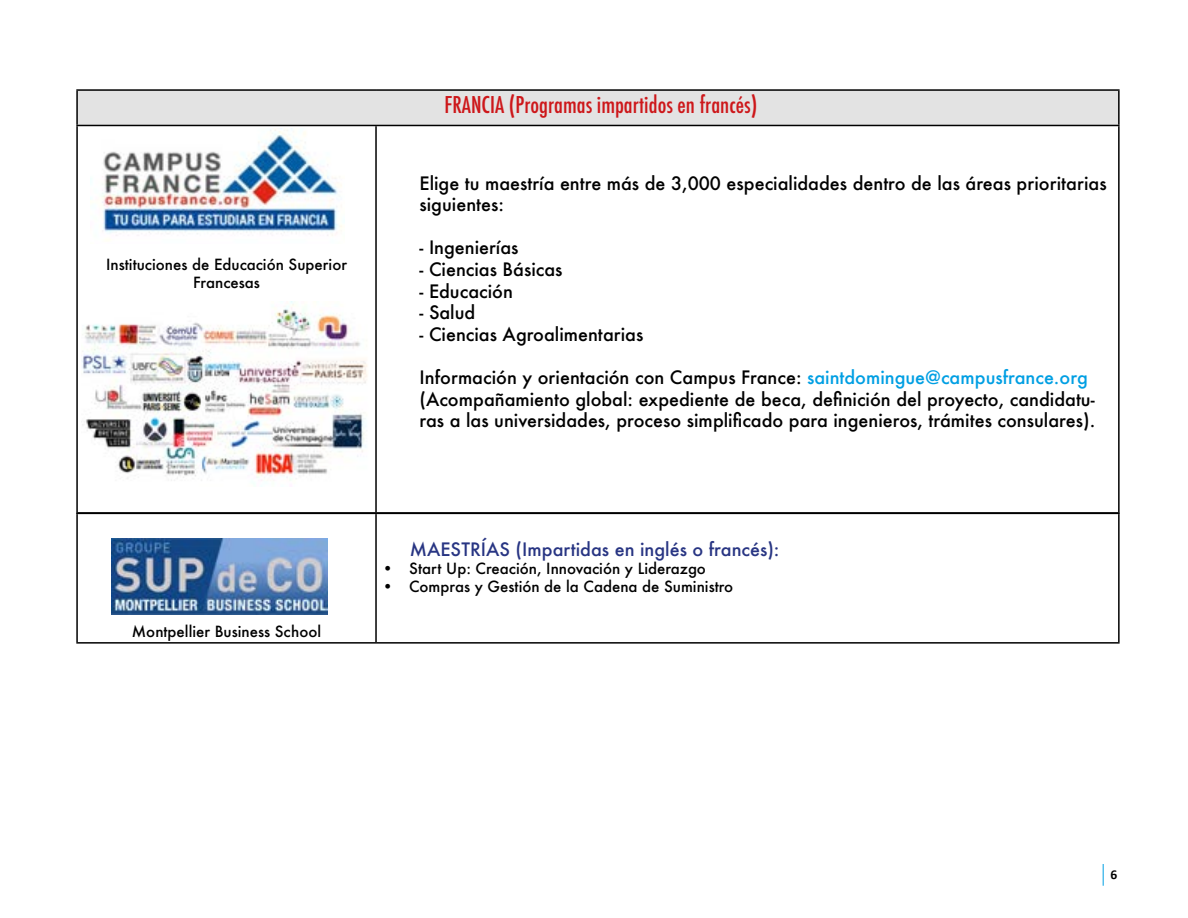
<style>
.page{position:relative;width:1188px;height:918px;background:#fff}
.page>*{position:absolute;margin:0;border:0;box-sizing:border-box;transform-origin:0 0}
.t1{font:500 condensed 22.5px "Futura";color:#cd171a}
.t2{font:500 18px/21.6px "Futura";color:#000}
.t3{font:500 18px "Futura";color:#283583}
.t4{font:500 15px/18px "Futura";color:#000;text-align:center}
.t5{font:700 13.5px "Calibri";color:#000}
.s1{color:#009fe3}
</style>
<div class="page">
<svg style="left:1103px;top:864px;width:1px;height:22px"></svg>
<div style="left:78px;top:91px;width:1040px;height:34px;background:#e3e3e3"></div>
<hr style="left:76px;top:89px;width:300px;height:2px;background:#000">
<hr style="left:76px;top:91px;width:2px;height:34px;background:#000">
<hr style="left:376px;top:89px;width:744px;height:2px;background:#000">
<hr style="left:1118px;top:91px;width:2px;height:34px;background:#000">
<hr style="left:76px;top:125px;width:300px;height:1px;background:#000">
<hr style="left:76px;top:126px;width:2px;height:386px;background:#000">
<hr style="left:376px;top:125px;width:744px;height:1px;background:#000">
<hr style="left:375px;top:126px;width:2px;height:386px;background:#000">
<hr style="left:1118px;top:126px;width:2px;height:386px;background:#000">
<hr style="left:76px;top:512px;width:300px;height:2px;background:#000">
<hr style="left:376px;top:512px;width:744px;height:2px;background:#000">
<img style="left:90px;top:128px;width:253px;height:113px">
<img style="left:82px;top:301px;width:286px;height:183px">
<hr style="left:76px;top:514px;width:2px;height:128px;background:#000">
<hr style="left:375px;top:514px;width:2px;height:128px;background:#000">
<hr style="left:1118px;top:514px;width:2px;height:128px;background:#000">
<hr style="left:76px;top:642px;width:300px;height:2px;background:#000">
<hr style="left:376px;top:642px;width:744px;height:2px;background:#000">
<img style="left:112px;top:538px;width:216px;height:77px">
<p class="t4" style="left:106px;top:255px;width:242px">Instituciones de Educación Superior<br>Francesas</p>
<p class="t1" style="left:445px;top:91px;width:314px">FRANCIA (Programas impartidos en francés)</p>
<p class="t2" style="left:420px;top:172px;width:689px">Elige tu maestría entre más de 3,000 especialidades dentro de las áreas prioritarias siguientes:</p>
<p class="t2" style="left:420px;top:237px;width:101px">- Ingenierías</p>
<p class="t2" style="left:420px;top:258px;width:145px">- Ciencias Básicas</p>
<p class="t2" style="left:420px;top:280px;width:95px">- Educación</p>
<p class="t2" style="left:420px;top:301px;width:57px">- Salud</p>
<p class="t2" style="left:420px;top:323px;width:225px">- Ciencias Agroalimentarias</p>
<p class="t2" style="left:420px;top:366px;width:677px">Información y orientación con Campus France: <span class="s1">saintdomingue@campusfrance.org </span>(Acompañamiento global: expediente de beca, definición del proyecto, candidatu&shy;ras a las universidades, proceso simplificado para ingenieros, trámites consulares).</p>
<p class="t4" style="left:132px;top:622px;width:191px">Montpellier Business School</p>
<p class="t3" style="left:410px;top:537px;width:371px">MAESTRÍAS (Impartidas en inglés o francés):</p>
<p class="t4" style="left:382px;top:559px;width:325px">• Start Up: Creación, Innovación y Liderazgo</p>
<p class="t4" style="left:382px;top:577px;width:353px">• Compras y Gestión de la Cadena de Suministro</p>
<p class="t5" style="left:1110px;top:866px;width:8px">6</p>
</div>
